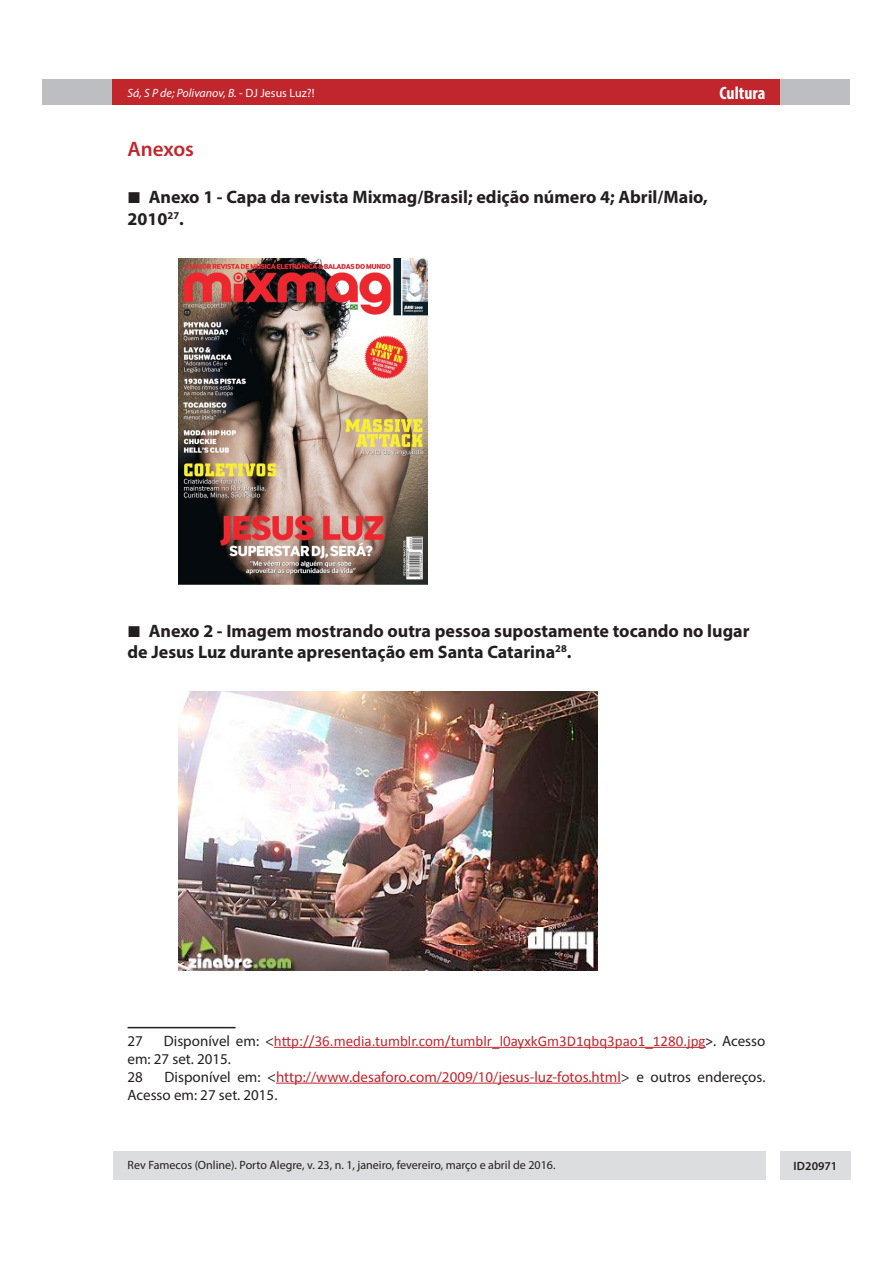
<style>
.page{position:relative;width:893px;height:1263px;background:#fff}
.page>*{position:absolute;margin:0;border:0;box-sizing:border-box;transform-origin:0 0}
.Interna_-_subtítulo{font:600 21px "Myriad Pro";letter-spacing:-.005em;color:#c2262d}
.t1{font:700 18px/21.6px "Myriad Pro";color:#231f20}
.t2{font:700 condensed 18px "Myriad Pro";color:#fff}
.Interna_-_texto_nota{font:15px/18px "Myriad Pro";color:#231f20}
.Interna_-_texto_nota-2{font:15px/18px "Calibri";color:#c2262d}
.t3{font:12px "Myriad Pro";color:#231f20}
.t4{font:italic 12px "Myriad Pro";color:#fff}
.t5{font:600 12px "Myriad Pro";color:#231f20}
.s1{font-style:normal}
.s2{font-family:"Myriad Pro";color:#231f20}
.s3{color:#231f20}
.s4{color:#c2262d}
</style>
<div class="page">
<div style="left:43px;top:80px;width:807px;height:25px;background:#bcbec2"></div>
<div style="left:113px;top:80px;width:667px;height:25px;background:#c2262d"></div>
<div style="left:780px;top:1151px;width:70px;height:28px;background:#dcddde"></div>
<div style="left:113px;top:1151px;width:652px;height:28px;background:#dcddde"></div>
<img style="left:179px;top:258px;width:249px;height:327px">
<img style="left:179px;top:692px;width:418px;height:279px">
<hr style="left:128px;top:1027px;width:108px;height:1px;background:#231f20">
<hr style="left:274px;top:1047px;width:432px;height:1px;background:#c2262d">
<hr style="left:276px;top:1083px;width:345px;height:1px;background:#c2262d">
<p class="t4" style="left:128px;top:85px;width:188px">Sá, S P de; Polivanov, B. <span class="s1">- DJ Jesus Luz?!</span></p>
<p class="t2" style="left:719px;top:82px;width:47px">Cultura</p>
<p class="Interna_-_subtítulo" style="left:128px;top:136px;width:68px">Anexos</p>
<p class="t1" style="left:128px;top:186px;width:582px;text-indent:21px">Anexo 1 - Capa da revista Mixmag/Brasil; edição número 4; Abril/Maio,<br>2010<sup>27</sup>.</p>
<p class="t1" style="left:128px;top:619px;width:623px;text-indent:21px">Anexo 2 - Imagem mostrando outra pessoa supostamente tocando no lugar de Jesus Luz durante apresentação em Santa Catarina<sup>28</sup>.</p>
<p class="Interna_-_texto_nota-2" style="left:128px;top:1032px;width:639px;text-indent:36px"><span class="s2">Disponível em: &lt;</span>http://36.media.tumblr.com/tumblr_l0ayxkGm3D1qbq3pao1_1280.jpg<span class="s3">&gt;</span><span class="s2">. Acesso em: 27 set. 2015.</span></p>
<p class="Interna_-_texto_nota" style="left:128px;top:1067px;width:17px">28</p>
<p class="Interna_-_texto_nota" style="left:128px;top:1031px;width:17px">27</p>
<p class="Interna_-_texto_nota" style="left:128px;top:1067px;width:639px;text-indent:37px">Disponível em: &lt;<span class="s4">http://www.desaforo.com/2009/10/jesus-luz-fotos.html</span>&gt; e outros endereços.<br>Acesso em: 27 set. 2015.</p>
<p class="t3" style="left:128px;top:1158px;width:429px">Rev Famecos (Online). Porto Alegre, v. 23, n. 1, janeiro, fevereiro, março e abril de 2016.</p>
<p class="t5" style="left:793px;top:1158px;width:45px">ID20971</p>
</div>
